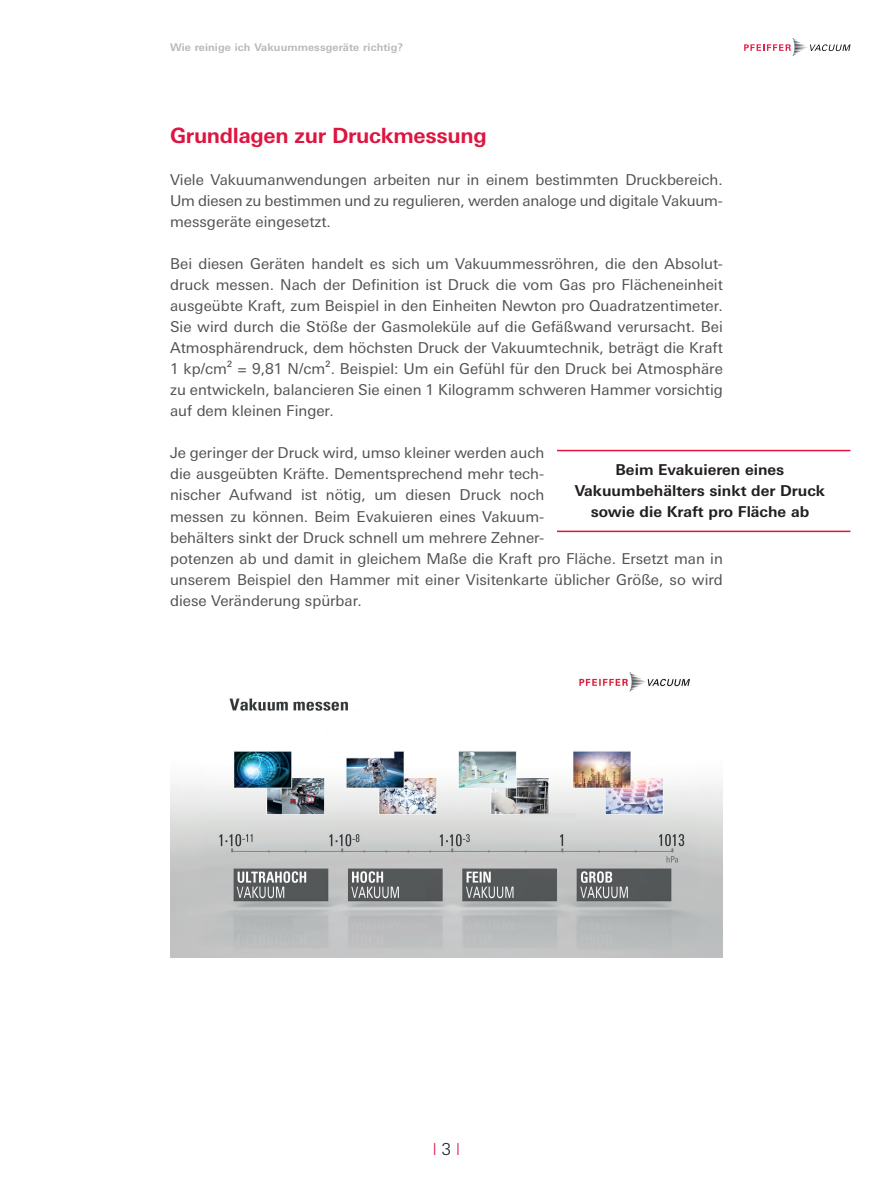
<style>
.page{position:relative;width:893px;height:1191px;background:#fff}
.page>*{position:absolute;margin:0;border:0;box-sizing:border-box;transform-origin:0 0}
.t1{font:700 21px "Univers Next W1 G";letter-spacing:-.015em;color:#dd1541}
.t2{font:300 16.5px "Univers Next W1 G";color:#dd1541}
.t3{font:15px/21px "Univers Next W1 G";color:#515151;text-align:justify}
.t4{font:700 15px/21px "Univers Next W1 G";color:#231f20;text-align:center}
.t5{font:700 10.5px "Univers Next W1 G";letter-spacing:.01em;color:#b9b9b9}
.s1{color:#1a171b}
</style>
<div class="page">
<svg style="left:744px;top:38px;width:106px;height:18px"></svg>
<hr style="left:557px;top:450px;width:293px;height:1px;background:#dd1541">
<hr style="left:557px;top:530px;width:293px;height:2px;background:#dd1541">
<img style="left:170px;top:672px;width:553px;height:285px">
<p class="t5" style="left:170px;top:41px;width:235px">Wie reinige ich Vakuummessgeräte richtig?</p>
<h1 class="t1" style="left:170px;top:123px;width:318px">Grundlagen zur Druckmessung</h1>
<p class="t3" style="left:170px;top:170px;width:554px">Viele Vakuumanwendungen arbeiten nur in einem bestimmten Druckbereich.<br>Um diesen zu bestimmen und zu regulieren, werden analoge und digitale Vakuum&shy;messgeräte eingesetzt.</p>
<p class="t3" style="left:170px;top:254px;width:554px">Bei diesen Geräten handelt es sich um Vakuummessröhren, die den Absolut&shy;druck messen. Nach der Definition ist Druck die vom Gas pro Flächeneinheit ausgeübte Kraft, zum Beispiel in den Einheiten Newton pro Quadratzentimeter.<br>Sie wird durch die Stöße der Gasmoleküle auf die Gefäßwand verursacht. Bei Atmosphärendruck, dem höchsten Druck der Vakuumtechnik, beträgt die Kraft 1 kp/cm² = 9,81 N/cm². Beispiel: Um ein Gefühl für den Druck bei Atmosphäre zu entwickeln, balancieren Sie einen 1 Kilogramm schweren Hammer vorsichtig auf dem kleinen Finger.</p>
<p class="t3" style="left:170px;top:443px;width:554px;text-align:left">Je geringer der Druck wird, umso kleiner werden auch<br>die ausgeübten Kräfte. Dementsprechend mehr tech-<br>nischer Aufwand ist nötig, um diesen Druck noch<br>messen zu können. Beim Evakuieren eines Vakuum-<br>behälters sinkt der Druck schnell um mehrere Zehner-<br>potenzen ab und damit in gleichem Maße die Kraft pro Fläche. Ersetzt man in unserem Beispiel den Hammer mit einer Visitenkarte üblicher Größe, so wird diese Veränderung spürbar.</p>
<p class="t4" style="left:575px;top:459px;width:252px">Beim Evakuieren eines<br>Vakuumbehälters sinkt der Druck sowie die Kraft pro Fläche ab</p>
<p class="t2" style="left:433px;top:1139px;width:29px">l <span class="s1">3</span> l</p>
</div>
